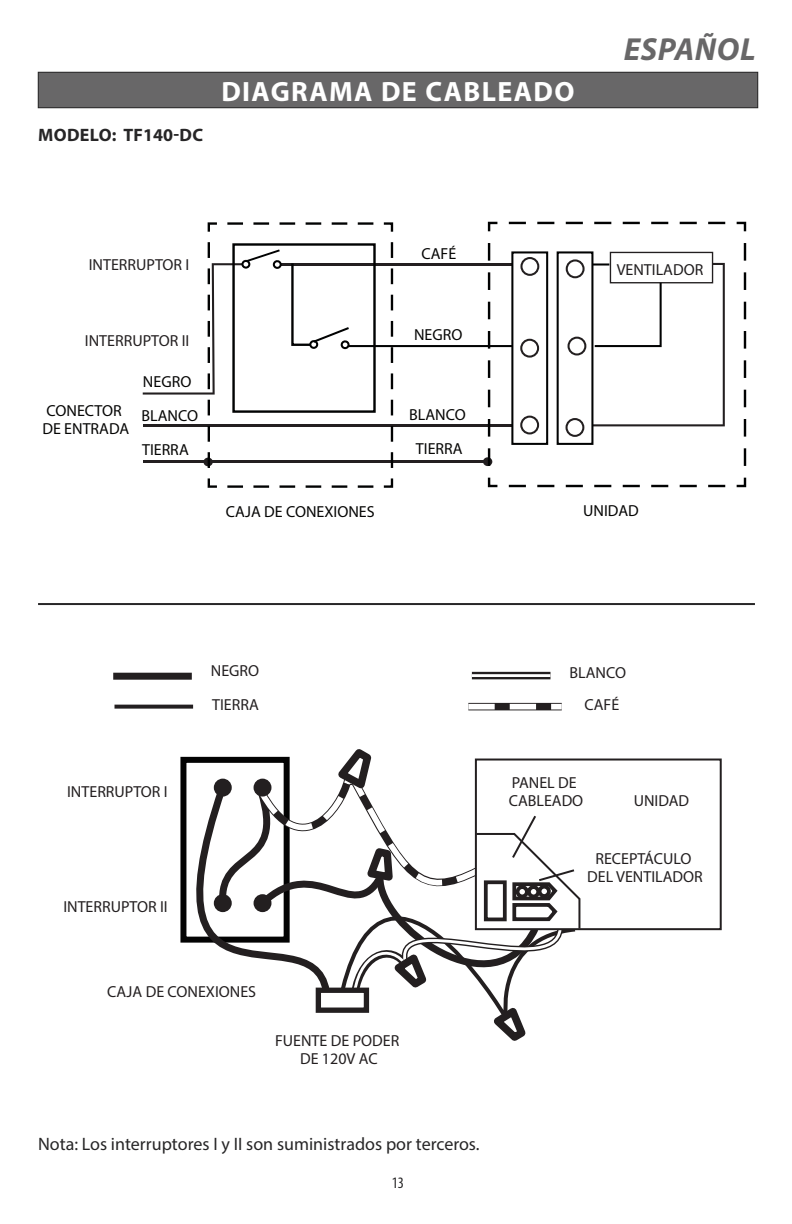
<style>
.page{position:relative;width:792px;height:1224px;background:#fff}
.page>*{position:absolute;margin:0;border:0;box-sizing:border-box;transform-origin:0 0}
.t1{font:italic 700 32px "Myriad Pro";letter-spacing:.02em;color:#686768}
.t2{font:700 28px "Myriad Pro";letter-spacing:.05em;color:#fff}
.t3{font:18px "Myriad Pro";color:#272627}
.t4{font:700 18px "Myriad Pro";letter-spacing:.02em;color:#272627}
.t5{font:16px/18px "Myriad Pro";color:#231f20;text-align:center}
.t6{font:16px/33.6px "Myriad Pro";color:#050504}
.t7{font:16px "Myriad Pro";color:#201d1e}
.t8{font:condensed 16px "Myriad Pro";color:#272627}
</style>
<div class="page">
<div style="left:38px;top:72px;width:720px;height:36px;background:#686768"></div>
<div style="left:38px;top:72px;width:720px;height:36px;border:1px solid #272627"></div>
<hr style="left:281px;top:263px;width:232px;height:3px;background:#231f20">
<hr style="left:143px;top:461px;width:346px;height:2px;background:#231f20">
<hr style="left:143px;top:424px;width:369px;height:2px;background:#231f20">
<div style="left:483px;top:457px;width:9px;height:9px;background:#231f20;border-radius:50%"></div>
<div style="left:610px;top:252px;width:103px;height:31px;border:1px solid #231f20"></div>
<div style="left:520px;top:257px;width:19px;height:19px;border:2px solid #231f20;border-radius:50%"></div>
<div style="left:520px;top:416px;width:19px;height:18px;border:2px solid #231f20;border-radius:50%"></div>
<div style="left:566px;top:259px;width:19px;height:19px;border:2px solid #231f20;border-radius:50%"></div>
<div style="left:568px;top:337px;width:18px;height:19px;border:2px solid #231f20;border-radius:50%"></div>
<div style="left:520px;top:339px;width:19px;height:19px;border:2px solid #231f20;border-radius:50%"></div>
<div style="left:566px;top:418px;width:18px;height:19px;border:2px solid #231f20;border-radius:50%"></div>
<div style="left:511px;top:251px;width:37px;height:194px;border:2px solid #010202"></div>
<div style="left:557px;top:251px;width:36px;height:194px;border:2px solid #010202"></div>
<svg style="left:592px;top:263px;width:133px;height:163px"></svg>
<hr style="left:349px;top:345px;width:163px;height:2px;background:#010202">
<svg style="left:487px;top:477px;width:238px;height:11px"></svg>
<svg style="left:487px;top:222px;width:13px;height:244px"></svg>
<svg style="left:509px;top:222px;width:237px;height:10px"></svg>
<svg style="left:736px;top:243px;width:10px;height:245px"></svg>
<svg style="left:143px;top:222px;width:251px;height:266px"></svg>
<svg style="left:180px;top:778px;width:36px;height:166px"></svg>
<div style="left:113px;top:673px;width:79px;height:7px;background:#231f20"></div>
<svg style="left:115px;top:705px;width:78px;height:4px"></svg>
<div style="left:472px;top:672px;width:78px;height:7px;background:#231f20"></div>
<hr style="left:472px;top:674px;width:78px;height:3px;background:#fff">
<svg style="left:468px;top:703px;width:94px;height:7px"></svg>
<svg style="left:468px;top:704px;width:94px;height:5px"></svg>
<div style="left:475px;top:759px;width:247px;height:171px;border:2px solid #231f20"></div>
<svg style="left:216px;top:749px;width:365px;height:292px"></svg>
<hr style="left:38px;top:603px;width:717px;height:2px;background:#272627">
<p class="t4" style="left:38px;top:129px;width:166px">MODELO: TF140-DC</p>
<h2 class="t2" style="left:221px;top:81px;width:355px">DIAGRAMA DE CABLEADO</h2>
<h1 class="t1" style="left:624px;top:37px;width:133px">ESPAÑOL</h1>
<p class="t5" style="left:89px;top:257px;width:102px">INTERRUPTOR I</p>
<p class="t5" style="left:85px;top:333px;width:106px">INTERRUPTOR II</p>
<p class="t6" style="left:42px;top:402px;width:88px;line-height:18px">CONECTOR<br>DE ENTRADA</p>
<p class="t6" style="left:142px;top:366px;width:58px">NEGRO<br>BLANCO<br>TIERRA</p>
<p class="t6" style="left:226px;top:496px;width:151px">CAJA DE CONEXIONES</p>
<p class="t6" style="left:422px;top:238px;width:36px">CAFÉ</p>
<p class="t6" style="left:414px;top:319px;width:50px">NEGRO</p>
<p class="t6" style="left:409px;top:399px;width:58px">BLANCO</p>
<p class="t6" style="left:416px;top:433px;width:48px">TIERRA</p>
<p class="t7" style="left:617px;top:263px;width:88px">VENTILADOR</p>
<p class="t6" style="left:583px;top:495px;width:57px">UNIDAD</p>
<p class="t5" style="left:67px;top:784px;width:102px">INTERRUPTOR I</p>
<p class="t5" style="left:63px;top:899px;width:106px">INTERRUPTOR II</p>
<p class="t5" style="left:211px;top:663px;width:50px">NEGRO</p>
<p class="t5" style="left:212px;top:697px;width:48px">TIERRA</p>
<p class="t5" style="left:570px;top:665px;width:58px">BLANCO</p>
<p class="t5" style="left:584px;top:697px;width:36px">CAFÉ</p>
<p class="t5" style="left:509px;top:774px;width:76px;text-align:left">PANEL DE<br>CABLEADO</p>
<p class="t5" style="left:634px;top:793px;width:57px">UNIDAD</p>
<p class="t5" style="left:587px;top:851px;width:117px">RECEPTÁCULO<br>DEL VENTILADOR</p>
<p class="t5" style="left:107px;top:983px;width:151px">CAJA DE CONEXIONES</p>
<p class="t5" style="left:275px;top:1033px;width:126px">FUENTE DE PODER<br>DE 120V AC</p>
<p class="t3" style="left:38px;top:1137px;width:443px">Nota: Los interruptores I y II son suministrados por terceros.</p>
<p class="t8" style="left:392px;top:1177px;width:14px">13</p>
</div>
